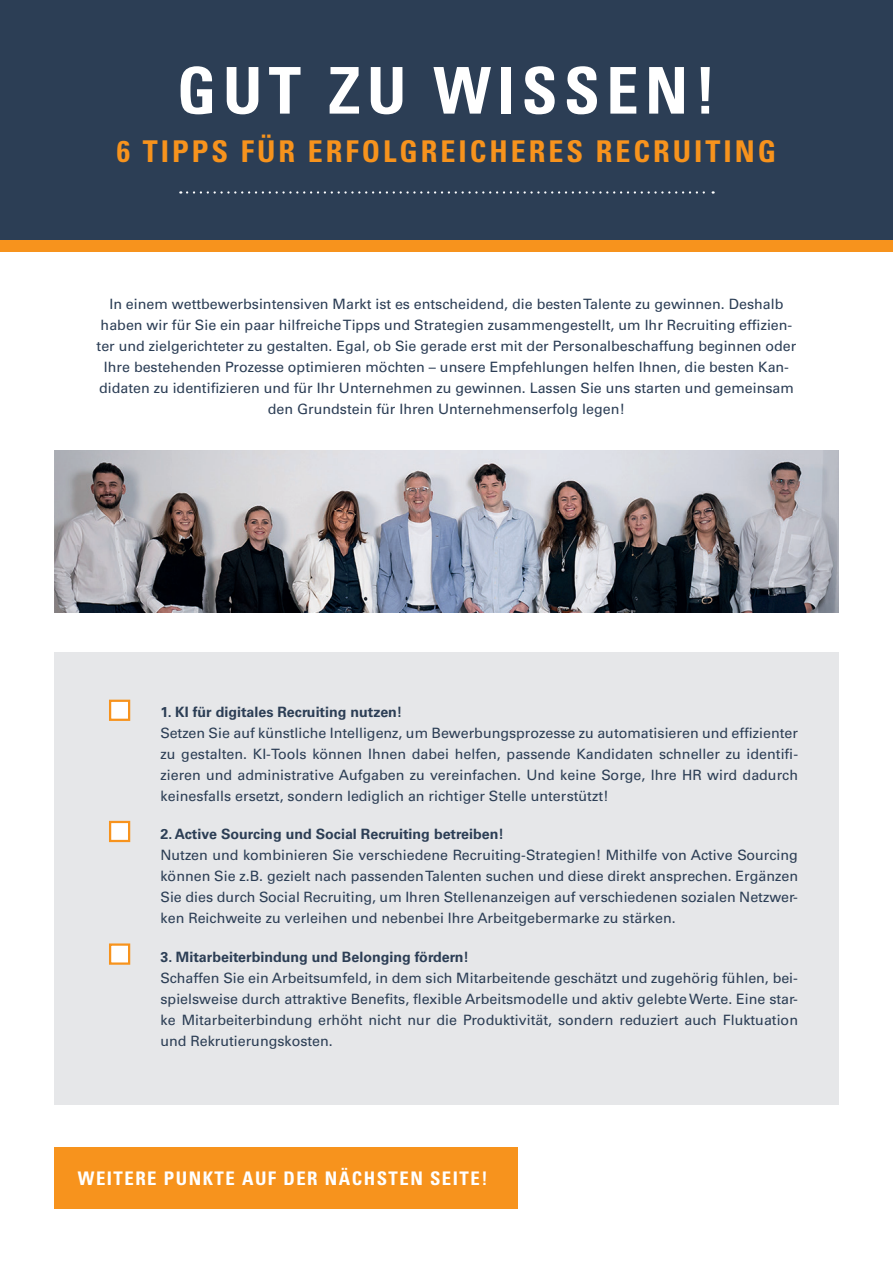
<style>
.page{position:relative;width:893px;height:1263px;background:#fff}
.page>*{position:absolute;margin:0;border:0;box-sizing:border-box;transform-origin:0 0}
.t1{font:700 condensed 64.5px "Univers LT Pro";letter-spacing:.1em;color:#fff}
.t2{font:700 condensed 30px "Univers LT Pro";letter-spacing:.1em;color:#f7931d}
.t3{font:700 condensed 18.75px "Univers LT Pro";letter-spacing:.08em;color:#fff}
.t4{font:14.25px/21px "Univers LT Pro 55 Roman";color:#2c3e55;text-align:justify}
.t5{font:700 14.25px "Univers LT Pro 65";color:#2c3e55}
</style>
<div class="page">
<div style="left:0;top:0;width:893px;height:240px;background:#2c3e55"></div>
<div style="left:0;top:240px;width:893px;height:12px;background:#f7931d"></div>
<svg style="left:187px;top:191px;width:527px;height:3px"></svg>
<div style="left:54px;top:653px;width:785px;height:452px;background:#e6e7e9"></div>
<div style="left:109px;top:700px;width:21px;height:21px;background:#fff;border:2px solid #f7931d"></div>
<div style="left:109px;top:821px;width:21px;height:21px;background:#fff;border:2px solid #f7931d"></div>
<div style="left:109px;top:943px;width:21px;height:22px;background:#fff;border:2px solid #f7931d"></div>
<div style="left:54px;top:1148px;width:464px;height:61px;background:#f7931d"></div>
<img style="left:54px;top:450px;width:785px;height:162px">
<h1 class="t1" style="left:177px;top:51px;width:540px">GUT ZU WISSEN!</h1>
<h2 class="t2" style="left:117px;top:133px;width:661px">6 TIPPS FÜR ERFOLGREICHERES RECRUITING</h2>
<p class="t4" style="left:97px;top:293px;width:701px;text-align:center">In einem wettbewerbsintensiven Markt ist es entscheidend, die besten Talente zu gewinnen. Deshalb haben wir für Sie ein paar hilfreiche Tipps und Strategien zusammengestellt, um Ihr Recruiting effizien&shy;ter und zielgerichteter zu gestalten. Egal, ob Sie gerade erst mit der Personalbeschaffung beginnen oder Ihre bestehenden Prozesse optimieren möchten – unsere Empfehlungen helfen Ihnen, die besten Kan&shy;didaten zu identifizieren und für Ihr Unternehmen zu gewinnen. Lassen Sie uns starten und gemeinsam den Grundstein für Ihren Unternehmenserfolg legen!</p>
<p class="t5" style="left:160px;top:704px;width:244px">1. KI für digitales Recruiting nutzen!</p>
<p class="t4" style="left:160px;top:723px;width:639px">Setzen Sie auf künstliche Intelligenz, um Bewerbungsprozesse zu automatisieren und effizienter zu gestalten. KI-Tools können Ihnen dabei helfen, passende Kandidaten schneller zu identifi&shy;zieren und administrative Aufgaben zu vereinfachen. Und keine Sorge, Ihre HR wird dadurch keinesfalls ersetzt, sondern lediglich an richtiger Stelle unterstützt!</p>
<p class="t5" style="left:160px;top:826px;width:345px">2. Active Sourcing und Social Recruiting betreiben!</p>
<p class="t4" style="left:160px;top:845px;width:639px">Nutzen und kombinieren Sie verschiedene Recruiting-Strategien! Mithilfe von Active Sourcing können Sie z.B. gezielt nach passenden Talenten suchen und diese direkt ansprechen. Ergänzen Sie dies durch Social Recruiting, um Ihren Stellenanzeigen auf verschiedenen sozialen Netzwer&shy;ken Reichweite zu verleihen und nebenbei Ihre Arbeitgebermarke zu stärken.</p>
<p class="t5" style="left:160px;top:948px;width:310px">3. Mitarbeiterbindung und Belonging fördern!</p>
<p class="t4" style="left:160px;top:967px;width:639px">Schaffen Sie ein Arbeitsumfeld, in dem sich Mitarbeitende geschätzt und zugehörig fühlen, bei&shy;spielsweise durch attraktive Benefits, flexible Arbeitsmodelle und aktiv gelebte Werte. Eine star&shy;ke Mitarbeiterbindung erhöht nicht nur die Produktivität, sondern reduziert auch Fluktuation und Rekrutierungskosten.</p>
<h3 class="t3" style="left:78px;top:1167px;width:411px">WEITERE PUNKTE AUF DER NÄCHSTEN SEITE!</h3>
</div>
